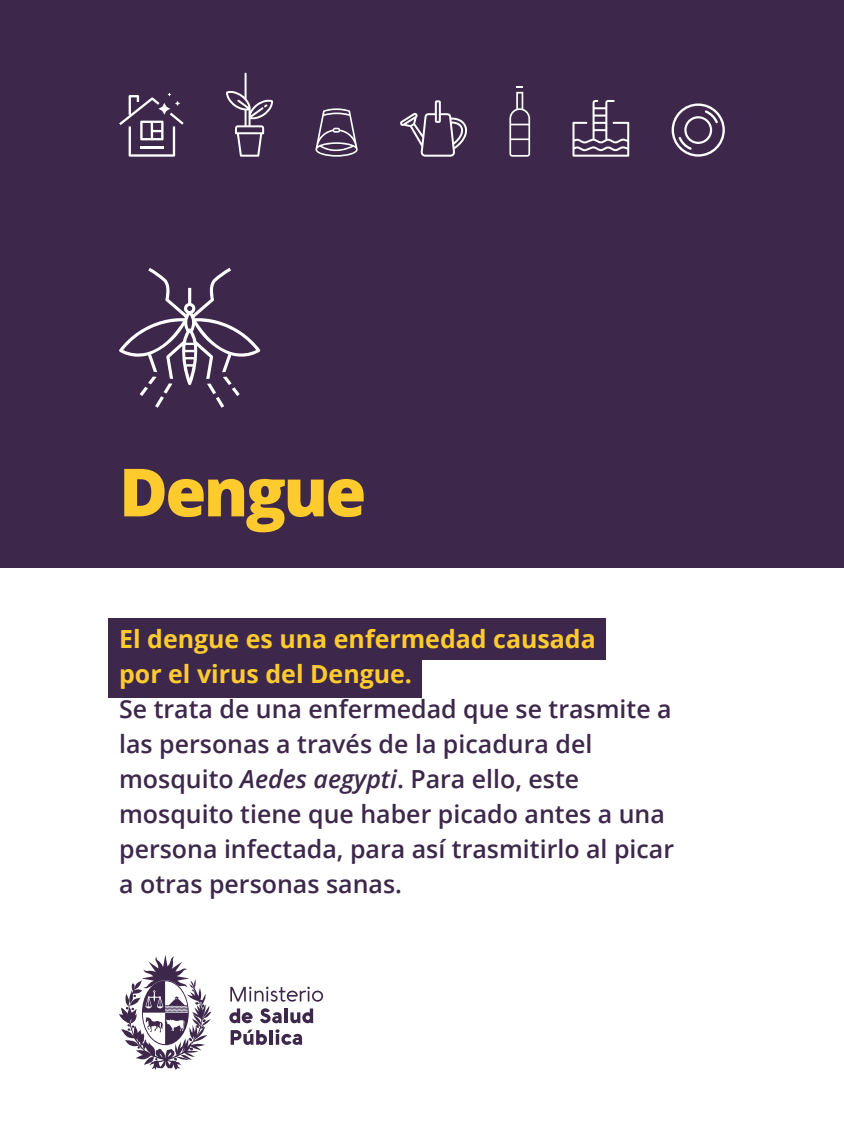
<style>
.page{position:relative;width:844px;height:1141px;background:#fff}
.page>*{position:absolute;margin:0;border:0;box-sizing:border-box;transform-origin:0 0}
.t1{font:800 66.5px "Open Sans";letter-spacing:-.04em;color:#fecb2f}
.t2{font:600 24.85px/35px "Open Sans";color:#3d284b}
.t3{font:700 24.85px/35px "Open Sans";color:#fecb2f}
.s1{font-style:italic}
</style>
<div class="page">
<div style="left:0;top:0;width:843px;height:568px;background:#3d284b"></div>
<svg style="left:119px;top:268px;width:141px;height:140px"></svg>
<div style="left:109px;top:618px;width:497px;height:42px;background:#3d284b"></div>
<div style="left:109px;top:656px;width:313px;height:42px;background:#3d284b"></div>
<svg style="left:119px;top:955px;width:92px;height:115px"></svg>
<svg style="left:230px;top:987px;width:93px;height:15px"></svg>
<svg style="left:229px;top:1008px;width:23px;height:15px"></svg>
<svg style="left:260px;top:1008px;width:21px;height:15px"></svg>
<hr style="left:284px;top:1008px;width:3px;height:15px;background:#3d284b">
<svg style="left:290px;top:1008px;width:23px;height:15px"></svg>
<svg style="left:230px;top:1030px;width:37px;height:15px"></svg>
<hr style="left:269px;top:1030px;width:3px;height:15px;background:#3d284b">
<svg style="left:275px;top:1029px;width:27px;height:16px"></svg>
<svg style="left:226px;top:73px;width:47px;height:84px"></svg>
<svg style="left:400px;top:100px;width:67px;height:57px"></svg>
<svg style="left:315px;top:108px;width:42px;height:49px"></svg>
<svg style="left:119px;top:93px;width:65px;height:64px"></svg>
<svg style="left:509px;top:87px;width:21px;height:70px"></svg>
<svg style="left:572px;top:100px;width:57px;height:57px"></svg>
<svg style="left:671px;top:103px;width:53px;height:54px"></svg>
<h1 class="t1" style="left:119px;top:442px;width:249px">Dengue</h1>
<p class="t3" style="left:119px;top:621px;width:478px">El dengue es una enfermedad causada por el virus del Dengue.</p>
<p class="t2" style="left:119px;top:691px;width:556px">Se trata de una enfermedad que se trasmite a las personas a través de la picadura del mosquito <span class="s1">Aedes aegypti</span>. Para ello, este mosquito tiene que haber picado antes a una persona infectada, para así trasmitirlo al picar a otras personas sanas.</p>
</div>
